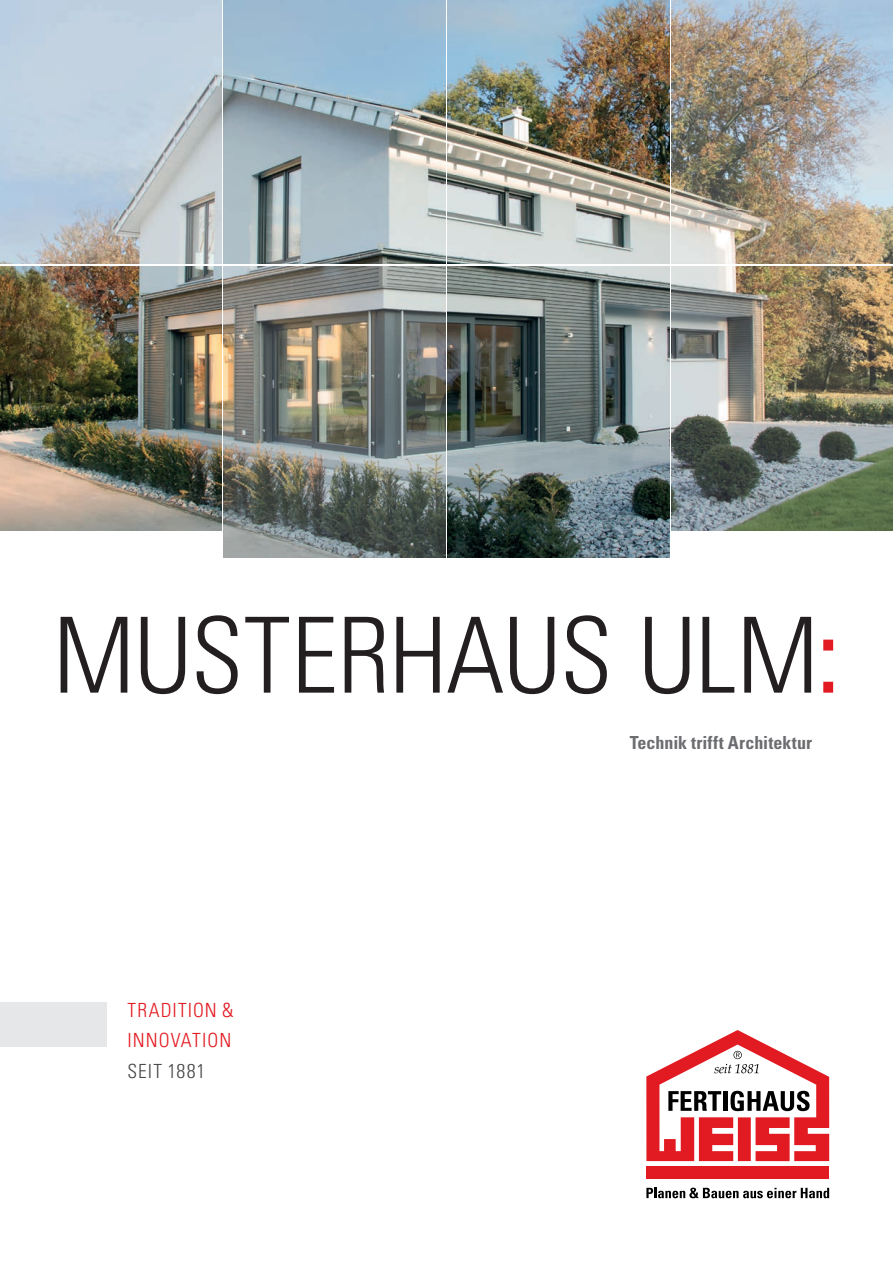
<style>
.page{position:relative;width:893px;height:1263px;background:#fff}
.page>*{position:absolute;margin:0;border:0;box-sizing:border-box;transform-origin:0 0}
.t1{font:300 condensed 105px "Univers LT Std";letter-spacing:-.01em;color:#231f20}
.t2{font:300 condensed 19.5px/30.6px "Univers LT Std";letter-spacing:.055em;color:#e21a21}
.t3{font:700 condensed 18px "Univers LT Std";letter-spacing:.005em;color:#6c6d70}
.s1{font-weight:400;color:#e21a21}
.s2{color:#464748}
.s3{font-size:19.95px;color:#464748}
</style>
<div class="page">
<img style="left:0;top:0;width:221px;height:264px">
<img style="left:224px;top:0;width:221px;height:264px">
<img style="left:448px;top:0;width:221px;height:264px">
<img style="left:672px;top:0;width:221px;height:264px">
<img style="left:0;top:266px;width:221px;height:264px">
<img style="left:224px;top:266px;width:221px;height:291px">
<img style="left:448px;top:266px;width:221px;height:291px">
<img style="left:672px;top:266px;width:221px;height:264px">
<div style="left:646px;top:1166px;width:183px;height:13px;background:#e21a21"></div>
<svg style="left:646px;top:1030px;width:183px;height:131px"></svg>
<svg style="left:646px;top:1187px;width:183px;height:11px"></svg>
<div style="left:0;top:1002px;width:106px;height:45px;background:#e6e7e9"></div>
<h1 class="t1" style="left:53px;top:592px;width:788px">MUSTERHAUS ULM<span class="s1">:</span></h1>
<p class="t2" style="left:128px;top:994px;width:108px">TRADITION &amp;<br>INNOVATION<br><span class="s2">SEIT</span> <span class="s3">1881</span></p>
<p class="t3" style="left:630px;top:731px;width:184px">Technik trifft Architektur</p>
</div>
